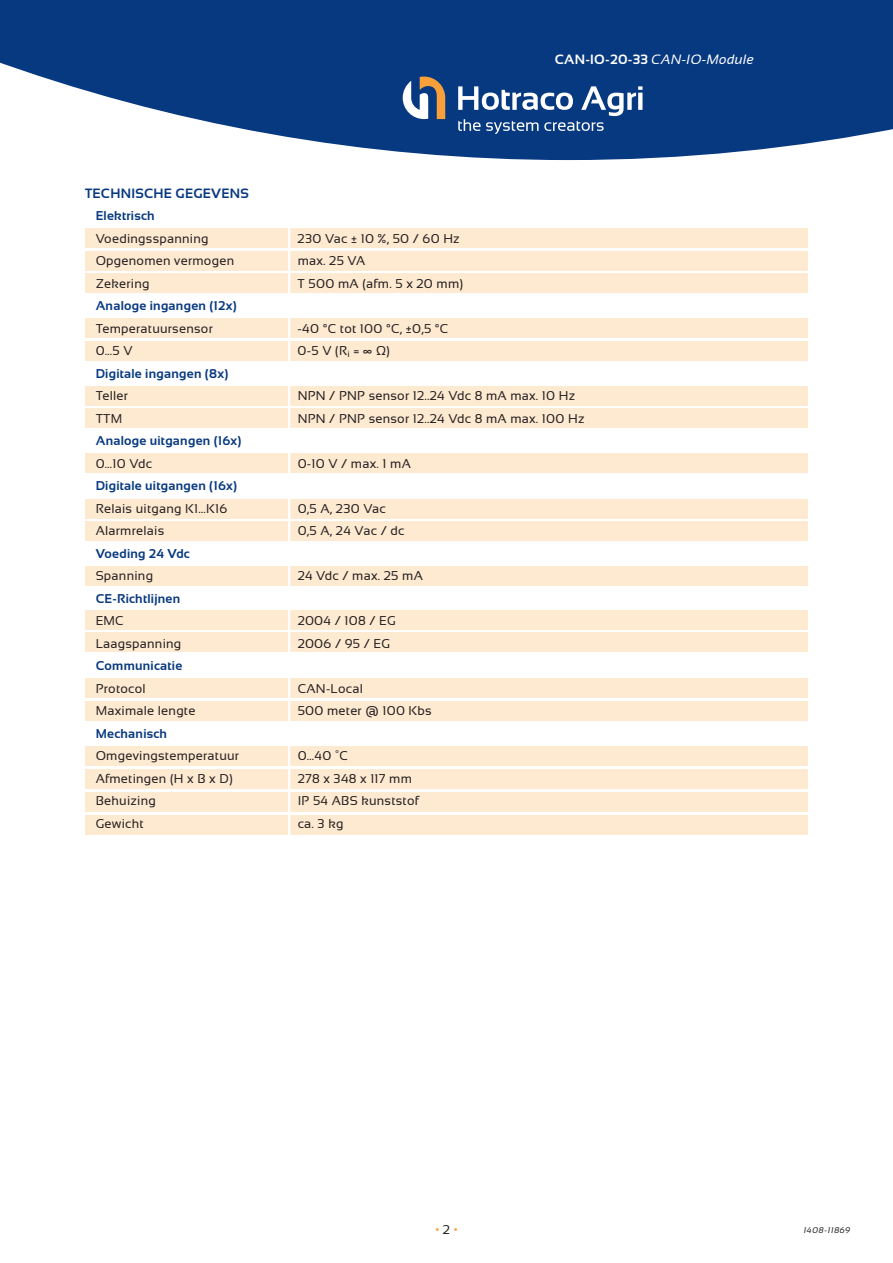
<style>
.page{position:relative;width:893px;height:1263px;background:#fff}
.page>*{position:absolute;margin:0;border:0;box-sizing:border-box;transform-origin:0 0}
.t1{font:italic 13.5px "Sansation";letter-spacing:.02em;color:#fff}
.t2{font:700 13.5px "Sansation";letter-spacing:.02em;color:#073980}
.t3{font:12.75px "Sansation";letter-spacing:.02em;color:#231f20}
.t4{font:700 12.75px "Sansation";letter-spacing:.02em;color:#073980}
.t5{font:12.75px "Sansation";color:#f9a03a}
.t6{font:italic 8.25px "Sansation";letter-spacing:.075em;color:#231f20}
.s1{font-weight:700;font-style:normal}
.s2{font-weight:700}
.s3{color:#231f20}
</style>
<div class="page">
<svg style="left:0;top:0;width:893px;height:160px;fill:#073980"></svg>
<svg style="left:403px;top:77px;width:239px;height:57px;background:#3f6396"></svg>
<div style="left:85px;top:747px;width:723px;height:19px;background:#fee9d1"></div>
<div style="left:85px;top:815px;width:723px;height:19px;background:#fee9d1"></div>
<div style="left:85px;top:701px;width:723px;height:19px;background:#fee9d1"></div>
<div style="left:85px;top:769px;width:723px;height:19px;background:#fee9d1"></div>
<div style="left:85px;top:229px;width:723px;height:19px;background:#fee9d1"></div>
<div style="left:85px;top:251px;width:723px;height:20px;background:#fee9d1"></div>
<div style="left:85px;top:274px;width:723px;height:19px;background:#fee9d1"></div>
<div style="left:85px;top:386px;width:723px;height:19px;background:#fee9d1"></div>
<div style="left:85px;top:341px;width:723px;height:19px;background:#fee9d1"></div>
<div style="left:85px;top:319px;width:723px;height:19px;background:#fee9d1"></div>
<div style="left:85px;top:454px;width:723px;height:19px;background:#fee9d1"></div>
<div style="left:85px;top:409px;width:723px;height:19px;background:#fee9d1"></div>
<div style="left:85px;top:521px;width:723px;height:20px;background:#fee9d1"></div>
<div style="left:85px;top:499px;width:723px;height:19px;background:#fee9d1"></div>
<div style="left:85px;top:566px;width:723px;height:19px;background:#fee9d1"></div>
<div style="left:85px;top:633px;width:723px;height:19px;background:#fee9d1"></div>
<div style="left:85px;top:611px;width:723px;height:19px;background:#fee9d1"></div>
<div style="left:85px;top:678px;width:723px;height:19px;background:#fee9d1"></div>
<div style="left:85px;top:792px;width:723px;height:19px;background:#fee9d1"></div>
<hr style="left:288px;top:194px;width:2px;height:643px;background:#fff">
<p class="t1" style="left:555px;top:52px;width:201px"><span class="s1">CAN-IO-20-33</span> CAN-IO-Module</p>
<p class="t2" style="left:85px;top:185px;width:165px">TECHNISCHE GEGEVENS</p>
<p class="t4" style="left:96px;top:209px;width:61px">Elektrisch</p>
<p class="t3" style="left:96px;top:231px;width:114px">Voedingsspanning</p>
<p class="t3" style="left:298px;top:231px;width:164px">230 Vac ± 10 %, 50 / 60 Hz</p>
<p class="t3" style="left:96px;top:254px;width:140px">Opgenomen vermogen</p>
<p class="t3" style="left:298px;top:254px;width:69px">max. 25 VA</p>
<p class="t3" style="left:96px;top:276px;width:55px">Zekering</p>
<p class="t3" style="left:298px;top:276px;width:167px">T 500 mA (afm. 5 x 20 mm)</p>
<p class="t4" style="left:96px;top:299px;width:143px">Analoge ingangen (12x)</p>
<p class="t3" style="left:96px;top:321px;width:119px">Temperatuursensor</p>
<p class="t3" style="left:298px;top:321px;width:152px">-40 °C tot 100 °C, ±0,5 °C</p>
<p class="t3" style="left:96px;top:344px;width:39px">0…5 V</p>
<p class="t3" style="left:298px;top:344px;width:94px">0-5 V (R<sub>i</sub> = ∞ Ω)</p>
<p class="t4" style="left:96px;top:366px;width:134px">Digitale ingangen (8x)</p>
<p class="t3" style="left:96px;top:389px;width:34px">Teller</p>
<p class="t3" style="left:298px;top:389px;width:279px">NPN / PNP sensor 12..24 Vdc 8 mA max. 10 Hz</p>
<p class="t3" style="left:96px;top:411px;width:28px">TTM</p>
<p class="t3" style="left:298px;top:411px;width:288px">NPN / PNP sensor 12..24 Vdc 8 mA max. 100 Hz</p>
<p class="t4" style="left:96px;top:434px;width:147px">Analoge uitgangen (16x)</p>
<p class="t3" style="left:96px;top:456px;width:58px">0…10 Vdc</p>
<p class="t3" style="left:298px;top:456px;width:115px">0-10 V / max. 1 mA</p>
<p class="t4" style="left:96px;top:479px;width:143px">Digitale uitgangen (16x)</p>
<p class="t3" style="left:96px;top:501px;width:133px">Relais uitgang K1…K16</p>
<p class="t3" style="left:298px;top:501px;width:90px">0,5 A, 230 Vac</p>
<p class="t3" style="left:96px;top:524px;width:70px">Alarmrelais</p>
<p class="t3" style="left:298px;top:524px;width:108px">0,5 A, 24 Vac / dc</p>
<p class="t4" style="left:96px;top:546px;width:96px">Voeding 24 Vdc</p>
<p class="t3" style="left:96px;top:569px;width:59px">Spanning</p>
<p class="t3" style="left:298px;top:569px;width:127px">24 Vdc / max. 25 mA</p>
<p class="t4" style="left:96px;top:591px;width:86px">CE-Richtlijnen</p>
<p class="t3" style="left:96px;top:614px;width:30px">EMC</p>
<p class="t3" style="left:298px;top:614px;width:99px">2004 / 108 / EG</p>
<p class="t3" style="left:96px;top:636px;width:87px">Laagspanning</p>
<p class="t3" style="left:298px;top:636px;width:94px">2006 / 95 / EG</p>
<p class="t4" style="left:96px;top:659px;width:88px">Communicatie</p>
<p class="t3" style="left:96px;top:681px;width:52px">Protocol</p>
<p class="t3" style="left:298px;top:681px;width:67px">CAN-Local</p>
<p class="t3" style="left:96px;top:704px;width:101px">Maximale lengte</p>
<p class="t3" style="left:298px;top:704px;width:136px">500 meter @ 100 Kbs</p>
<p class="t4" style="left:96px;top:726px;width:73px">Mechanisch</p>
<p class="t3" style="left:96px;top:749px;width:145px">Omgevingstemperatuur</p>
<p class="t3" style="left:298px;top:749px;width:52px">0…40 <span class="s2">˚</span>C</p>
<p class="t3" style="left:96px;top:771px;width:139px">Afmetingen (H x B x D)</p>
<p class="t3" style="left:298px;top:771px;width:116px">278 x 348 x 117 mm</p>
<p class="t3" style="left:96px;top:794px;width:62px">Behuizing</p>
<p class="t3" style="left:298px;top:794px;width:123px">IP 54 ABS kunststof</p>
<p class="t3" style="left:96px;top:816px;width:50px">Gewicht</p>
<p class="t3" style="left:298px;top:816px;width:47px">ca. 3 kg</p>
<p class="t5" style="left:435px;top:1223px;width:24px">• <span class="s3">2</span> •</p>
<p class="t6" style="left:804px;top:1225px;width:48px">1408-11869</p>
</div>
